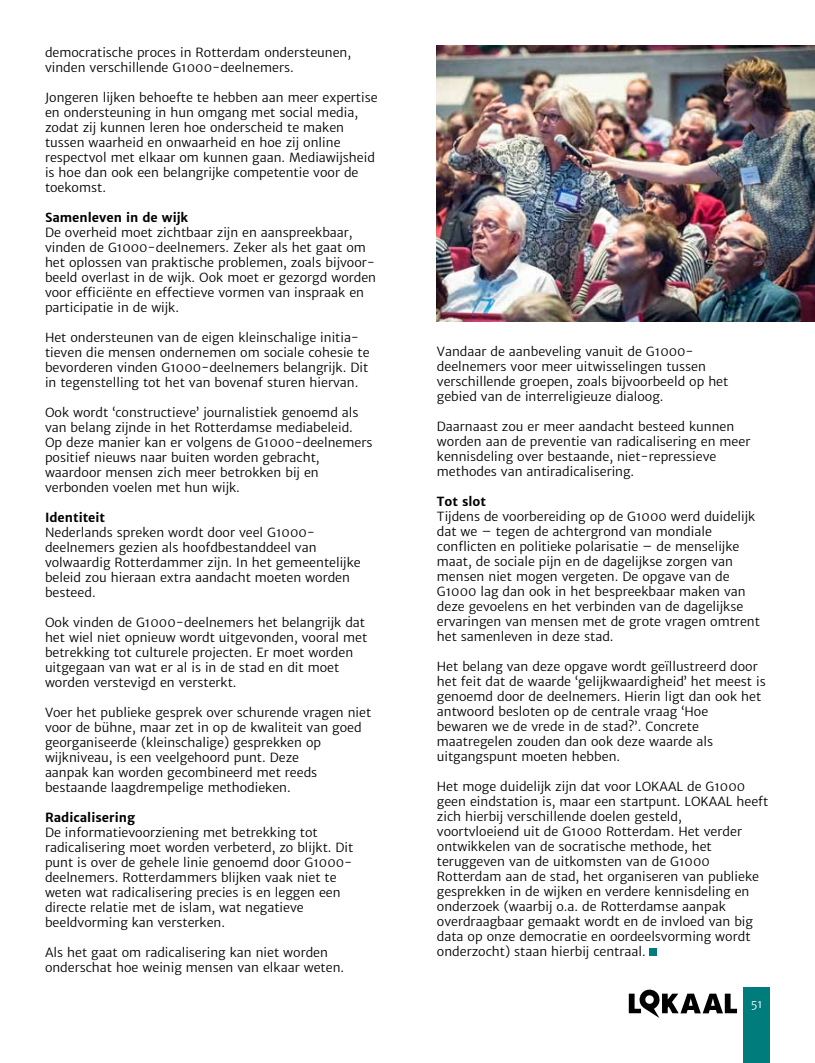
<style>
.page{position:relative;width:815px;height:1063px;background:#fff}
.page>*{position:absolute;margin:0;border:0;box-sizing:border-box;transform-origin:0 0}
.t1{font:12.5px/15px "Merriweather Sans";color:#000}
.t2{font:700 12.5px "Merriweather Sans";color:#000}
.t3{font:11.25px "Merriweather Sans";color:#fff}
</style>
<div class="page">
<div style="left:743px;top:987px;width:27px;height:76px;background:#007c7c"></div>
<svg style="left:629px;top:990px;width:108px;height:28px"></svg>
<img style="left:437px;top:45px;width:378px;height:276px">
<div style="left:649px;top:948px;width:7px;height:7px;background:#007c7c"></div>
<p class="t1" style="left:45px;top:45px;width:308px">democratische proces in Rotterdam ondersteunen, vinden verschillende G1000-deelnemers.</p>
<p class="t1" style="left:45px;top:90px;width:334px">Jongeren lijken behoefte te hebben aan meer expertise en ondersteuning in hun omgang met social media, zodat zij kunnen leren hoe onderscheid te maken tussen waarheid en onwaarheid en hoe zij online respectvol met elkaar om kunnen gaan. Mediawijsheid is hoe dan ook een belangrijke competentie voor de toekomst.</p>
<p class="t2" style="left:45px;top:210px;width:145px">Samenleven in de wijk</p>
<p class="t1" style="left:45px;top:225px;width:333px">De overheid moet zichtbaar zijn en aanspreekbaar, vinden de G1000-deelnemers. Zeker als het gaat om het oplossen van praktische problemen, zoals bijvoor&shy;beeld overlast in de wijk. Ook moet er gezorgd worden voor efficiënte en effectieve vormen van inspraak en participatie in de wijk.</p>
<p class="t1" style="left:45px;top:330px;width:326px">Het ondersteunen van de eigen kleinschalige initia&shy;tieven die mensen ondernemen om sociale cohesie te bevorderen vinden G1000-deelnemers belangrijk. Dit in tegenstelling tot het van bovenaf sturen hiervan.</p>
<p class="t1" style="left:45px;top:405px;width:329px">Ook wordt ‘constructieve’ journalistiek genoemd als van belang zijnde in het Rotterdamse mediabeleid.<br>Op deze manier kan er volgens de G1000-deelnemers positief nieuws naar buiten worden gebracht, waardoor mensen zich meer betrokken bij en verbonden voelen met hun wijk.</p>
<p class="t2" style="left:45px;top:510px;width:62px">Identiteit</p>
<p class="t1" style="left:45px;top:525px;width:317px">Nederlands spreken wordt door veel G1000- deelnemers gezien als hoofdbestanddeel van volwaardig Rotterdammer zijn. In het gemeentelijke beleid zou hieraan extra aandacht moeten worden besteed.</p>
<p class="t1" style="left:45px;top:615px;width:324px">Ook vinden de G1000-deelnemers het belangrijk dat het wiel niet opnieuw wordt uitgevonden, vooral met betrekking tot culturele projecten. Er moet worden uitgegaan van wat er al is in de stad en dit moet worden verstevigd en versterkt.</p>
<p class="t1" style="left:45px;top:705px;width:328px">Voer het publieke gesprek over schurende vragen niet voor de bühne, maar zet in op de kwaliteit van goed georganiseerde (kleinschalige) gesprekken op wijkniveau, is een veelgehoord punt. Deze<br>aanpak kan worden gecombineerd met reeds bestaande laagdrempelige methodieken.</p>
<p class="t2" style="left:45px;top:810px;width:91px">Radicalisering</p>
<p class="t1" style="left:45px;top:825px;width:310px">De informatievoorziening met betrekking tot radicalisering moet worden verbeterd, zo blijkt. Dit punt is over de gehele linie genoemd door G1000- deelnemers. Rotterdammers blijken vaak niet te weten wat radicalisering precies is en leggen een directe relatie met de islam, wat negatieve beeldvorming kan versterken.</p>
<p class="t1" style="left:45px;top:945px;width:301px">Als het gaat om radicalisering kan niet worden onderschat hoe weinig mensen van elkaar weten.</p>
<p class="t1" style="left:437px;top:344px;width:293px">Vandaar de aanbeveling vanuit de G1000- deelnemers voor meer uitwisselingen tussen verschillende groepen, zoals bijvoorbeeld op het gebied van de interreligieuze dialoog.</p>
<p class="t1" style="left:437px;top:419px;width:315px">Daarnaast zou er meer aandacht besteed kunnen worden aan de preventie van radicalisering en meer kennisdeling over bestaande, niet-repressieve methodes van antiradicalisering.</p>
<p class="t2" style="left:437px;top:494px;width:51px">Tot slot</p>
<p class="t1" style="left:437px;top:509px;width:325px">Tijdens de voorbereiding op de G1000 werd duidelijk dat we – tegen de achtergrond van mondiale conflicten en politieke polarisatie – de menselijke maat, de sociale pijn en de dagelijkse zorgen van mensen niet mogen vergeten. De opgave van de G1000 lag dan ook in het bespreekbaar maken van deze gevoelens en het verbinden van de dagelijkse ervaringen van mensen met de grote vragen omtrent het samenleven in deze stad.</p>
<p class="t1" style="left:437px;top:659px;width:330px">Het belang van deze opgave wordt geïllustreerd door het feit dat de waarde ‘gelijkwaardigheid’ het meest is genoemd door de deelnemers. Hierin ligt dan ook het antwoord besloten op de centrale vraag ‘Hoe<br>bewaren we de vrede in de stad?’. Concrete maatregelen zouden dan ook deze waarde als uitgangspunt moeten hebben.</p>
<p class="t1" style="left:437px;top:779px;width:333px">Het moge duidelijk zijn dat voor LOKAAL de G1000 geen eindstation is, maar een startpunt. LOKAAL heeft zich hierbij verschillende doelen gesteld,<br>voortvloeiend uit de G1000 Rotterdam. Het verder ontwikkelen van de socratische methode, het teruggeven van de uitkomsten van de G1000<br>Rotterdam aan de stad, het organiseren van publieke gesprekken in de wijken en verdere kennisdeling en onderzoek (waarbij o.a. de Rotterdamse aanpak overdraagbaar gemaakt wordt en de invloed van big data op onze democratie en oordeelsvorming wordt onderzocht) staan hierbij centraal.</p>
<p class="t3" style="left:751px;top:997px;width:13px">51</p>
</div>
